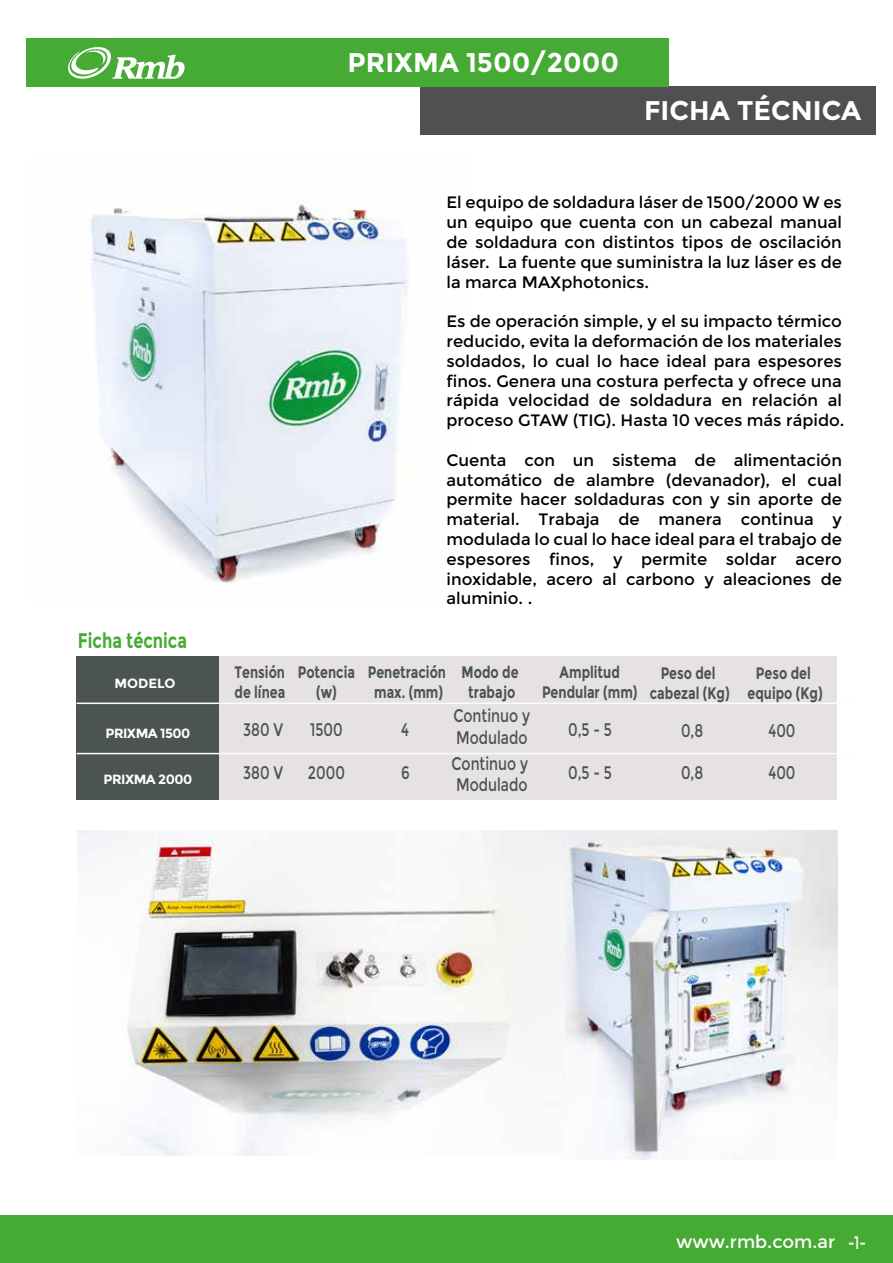
<style>
.page{position:relative;width:893px;height:1263px;background:#fff}
.page>*{position:absolute;margin:0;border:0;box-sizing:border-box;transform-origin:0 0}
.t1{font:700 27px "Montserrat";color:#fff}
.t2{font:700 21.15px "Montserrat";color:#47ab35;scale:.77 1}
.t3{font:18.15px/21.8px "Montserrat";color:#4b5453;scale:.77 1}
.t4{font:18px "Montserrat";color:#fff}
.t5{font:700 16.65px/20px "Montserrat";color:#4b5453;text-align:center;scale:.77 1}
.t6{font:16.5px/19.8px "Montserrat";color:#000;text-align:justify}
.t7{font:700 13.35px "Montserrat";letter-spacing:-.04em;color:#fff}
</style>
<div class="page">
<img style="left:91px;top:204px;width:318px;height:382px">
<div style="left:0;top:1215px;width:892px;height:48px;background:#45ab34"></div>
<div style="left:421px;top:87px;width:455px;height:48px;background:#514f51"></div>
<div style="left:27px;top:39px;width:642px;height:48px;background:#45ab34"></div>
<svg style="left:68px;top:47px;width:117px;height:32px"></svg>
<div style="left:207px;top:656px;width:630px;height:143px;background:#e7e2e2"></div>
<div style="left:77px;top:656px;width:142px;height:143px;background:#4b5453"></div>
<hr style="left:77px;top:753px;width:777px;height:1px;background:#fcfcfc">
<hr style="left:77px;top:702px;width:777px;height:2px;background:#fcfcfc">
<img style="left:565px;top:831px;width:272px;height:328px">
<img style="left:78px;top:831px;width:487px;height:324px">
<p class="t2" style="left:78px;top:628px;width:143px">Ficha técnica</p>
<p class="t7" style="left:114px;top:675px;width:62px">MODELO</p>
<p class="t7" style="left:106px;top:725px;width:86px">PRIXMA 1500</p>
<p class="t7" style="left:104px;top:771px;width:90px">PRIXMA 2000</p>
<h1 class="t1" style="left:348px;top:46px;width:273px">PRIXMA 1500/2000</h1>
<h1 class="t1" style="left:644px;top:94px;width:219px">FICHA TÉCNICA</h1>
<p class="t6" style="left:446px;top:193px;width:397px">El equipo de soldadura láser de 1500/2000 W es un equipo que cuenta con un cabezal manual de soldadura con distintos tipos de oscilación láser. La fuente que suministra la luz láser es de la marca MAXphotonics.</p>
<p class="t6" style="left:446px;top:312px;width:399px;text-align:left">Es de operación simple, y el su impacto térmico reducido, evita la deformación de los materiales soldados, lo cual lo hace ideal para espesores finos. Genera una costura perfecta y ofrece una rápida velocidad de soldadura en relación al proceso GTAW (TIG). Hasta 10 veces más rápido.</p>
<p class="t6" style="left:446px;top:450px;width:397px">Cuenta con un sistema de alimentación automático de alambre (devanador), el cual permite hacer soldaduras con y sin aporte de material. Trabaja de manera continua y modulada lo cual lo hace ideal para el trabajo de espesores finos, y permite soldar acero inoxidable, acero al carbono y aleaciones de aluminio. .</p>
<p class="t5" style="left:298px;top:662px;width:76px">Potencia (w)</p>
<p class="t5" style="left:368px;top:662px;width:103px">Penetración max. (mm)</p>
<p class="t5" style="left:462px;top:662px;width:75px">Modo de trabajo</p>
<p class="t3" style="left:453px;top:705px;width:101px">Continuo y<br>Modulado</p>
<p class="t3" style="left:452px;top:752px;width:101px">Continuo y<br>Modulado</p>
<p class="t5" style="left:234px;top:662px;width:67px;text-align:left">Tensión de línea</p>
<p class="t3" style="left:243px;top:719px;width:54px">380 V</p>
<p class="t3" style="left:310px;top:719px;width:44px">1500</p>
<p class="t3" style="left:401px;top:719px;width:12px">4</p>
<p class="t3" style="left:401px;top:762px;width:13px">6</p>
<p class="t3" style="left:243px;top:762px;width:54px">380 V</p>
<p class="t3" style="left:308px;top:762px;width:49px">2000</p>
<p class="t5" style="left:542px;top:662px;width:126px">Amplitud<br>Pendular (mm)</p>
<p class="t3" style="left:568px;top:719px;width:58px">0,5 - 5</p>
<p class="t3" style="left:568px;top:762px;width:58px">0,5 - 5</p>
<p class="t5" style="left:650px;top:663px;width:105px">Peso del cabezal (Kg)</p>
<p class="t3" style="left:681px;top:719px;width:31px">0,8</p>
<p class="t3" style="left:681px;top:762px;width:31px">0,8</p>
<p class="t5" style="left:747px;top:663px;width:99px">Peso del equipo (Kg)</p>
<p class="t3" style="left:768px;top:719px;width:37px">400</p>
<p class="t3" style="left:768px;top:762px;width:37px">400</p>
<p class="t4" style="left:676px;top:1231px;width:194px">www.rmb.com.ar -2-41-</p>
</div>
